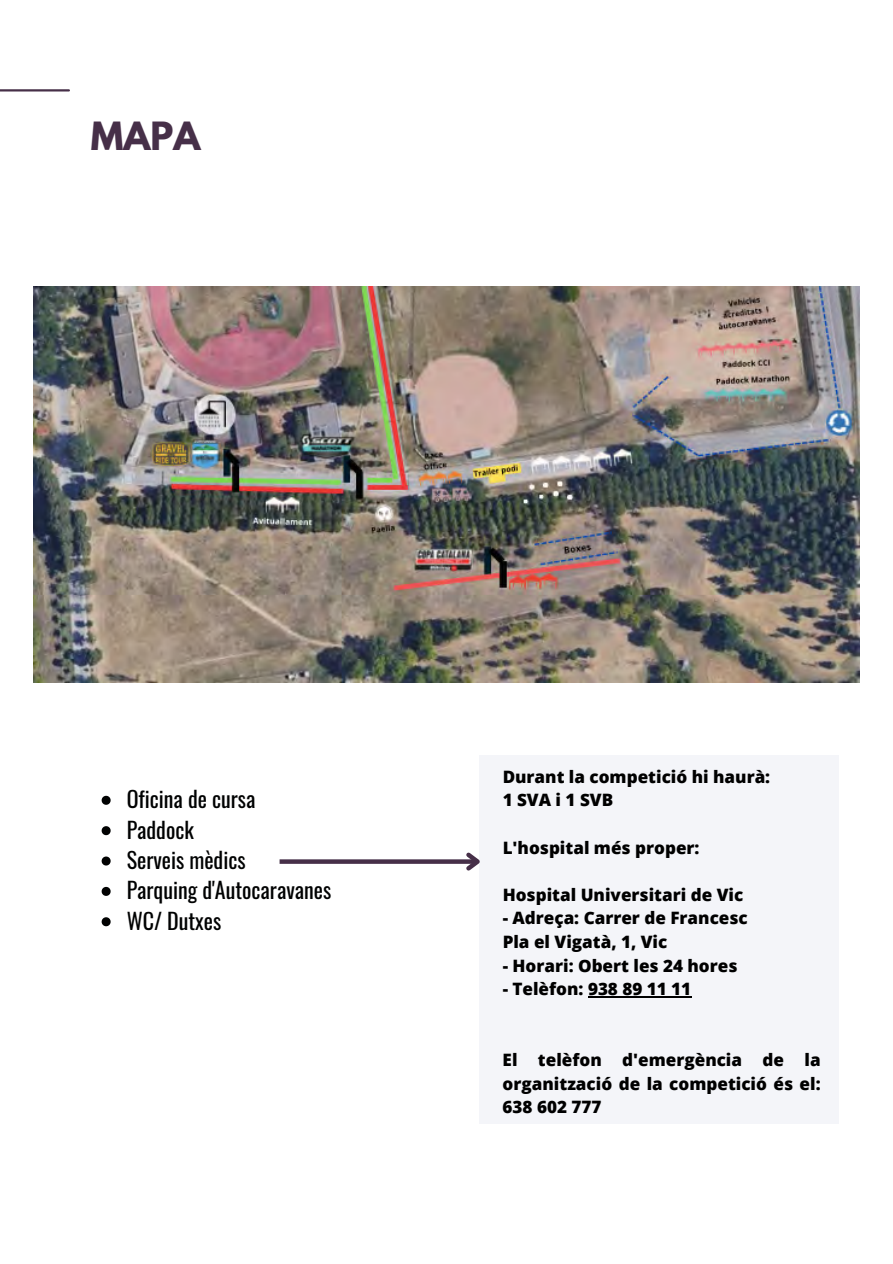
<style>
.page{position:relative;width:893px;height:1264px;background:#fff}
.page>*{position:absolute;margin:0;border:0;box-sizing:border-box;transform-origin:0 0}
.t1{font:700 34.5px "League Spartan";color:#462f48}
.t2{font:22.05px "Oswald";color:#010202}
.t3{font:800 17.1px/23.5px "Open Sans";color:#000;text-align:justify}
</style>
<div class="page">
<hr style="left:0;top:89px;width:69px;height:2px;background:#462f48">
<div style="left:479px;top:755px;width:359px;height:368px;background:#f4f5f9"></div>
<svg style="left:102px;top:795px;width:9px;height:9px"></svg>
<svg style="left:102px;top:826px;width:9px;height:9px"></svg>
<svg style="left:102px;top:856px;width:9px;height:9px"></svg>
<svg style="left:102px;top:886px;width:9px;height:9px"></svg>
<svg style="left:102px;top:917px;width:9px;height:9px"></svg>
<svg style="left:279px;top:859px;width:183px;height:4px"></svg>
<svg style="left:462px;top:852px;width:18px;height:19px"></svg>
<hr style="left:588px;top:996px;width:103px;height:1px;background:#000">
<img style="left:34px;top:287px;width:825px;height:395px">
<p class="t1" style="left:91px;top:118px;width:111px">MAPA</p>
<p class="t2" style="left:127px;top:781px;width:130px">Oficina de cursa</p>
<p class="t2" style="left:127px;top:812px;width:69px">Paddock</p>
<p class="t2" style="left:127px;top:842px;width:120px">Serveis mèdics</p>
<p class="t2" style="left:127px;top:873px;width:206px">Parquing d'Autocaravanes</p>
<p class="t2" style="left:127px;top:903px;width:96px">WC/ Dutxes</p>
<p class="t3" style="left:502px;top:764px;width:269px">Durant la competició hi haurà:</p>
<p class="t3" style="left:502px;top:788px;width:112px">1 SVA i 1 SVB</p>
<p class="t3" style="left:502px;top:835px;width:198px">L'hospital més proper:</p>
<p class="t3" style="left:502px;top:882px;width:242px">Hospital Universitari de Vic</p>
<p class="t3" style="left:502px;top:906px;width:246px">- Adreça: Carrer de Francesc</p>
<p class="t3" style="left:502px;top:929px;width:166px">Pla el Vigatà, 1, Vic</p>
<p class="t3" style="left:502px;top:953px;width:236px">- Horari: Obert les 24 hores</p>
<p class="t3" style="left:502px;top:976px;width:190px">- Telèfon: 938 89 11 11</p>
<p class="t3" style="left:502px;top:1047px;width:319px">El telèfon d'emergència de la organització de la competició és el:<br>638 602 777</p>
</div>
